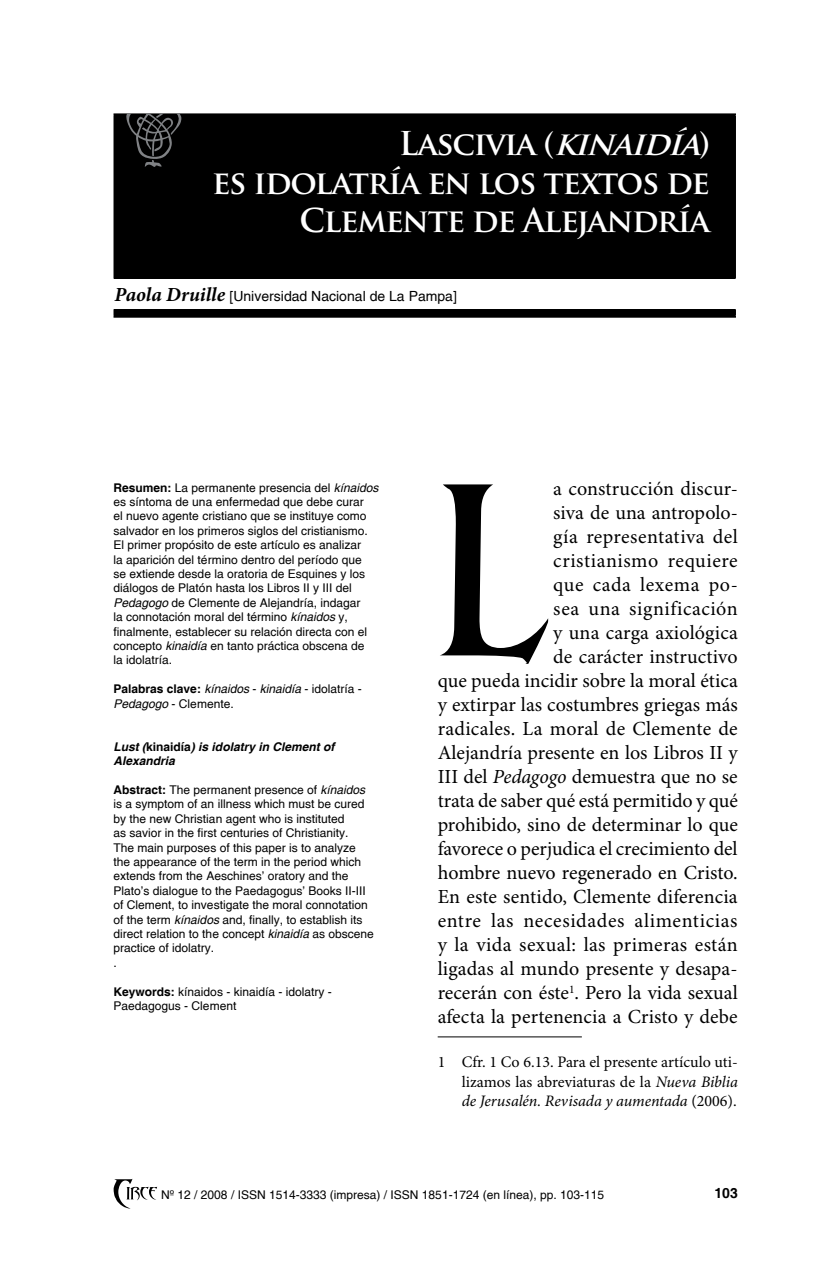
<style>
.page{position:relative;width:823px;height:1276px;background:#fff}
.page>*{position:absolute;margin:0;border:0;box-sizing:border-box;transform-origin:0 0}
.t1{font:223.4px "Abaddon";color:#000}
.t2{font:700 32px/38.4px "Trajan Pro";letter-spacing:-.04em;color:#fff;text-align:right}
.t3{font:20px/24px "Minion Pro";letter-spacing:.005em;color:#000;text-align:right}
.t4{font:16px/19.2px "Minion Pro";color:#000;text-align:justify}
.t5{font:14px "Helvetica";color:#000}
.t6{font:700 14px "Helvetica";color:#000}
.t7{font:12px/14.4px "Helvetica";color:#000}
.t8{font:italic 12px/14.4px "Helvetica";color:#000}
.t9{font:italic 700 12px/14.4px "Helvetica";color:#000}
.s1{font-style:italic}
.s2{font-family:"Minion Pro";font-weight:700;font-style:italic;font-size:20px}
.s3{font-weight:700}
.s4{font-weight:700;font-style:normal}
.s5{font-style:normal}
</style>
<div class="page">
<svg style="left:113px;top:1178px;width:44px;height:30px"></svg>
<hr style="left:437px;top:1036px;width:144px;height:1px;background:#000">
<div style="left:114px;top:114px;width:620px;height:165px;background:#000"></div>
<div style="left:114px;top:309px;width:620px;height:8px;background:#000"></div>
<hr style="left:113px;top:113px;width:622px;height:2px;background:#000">
<hr style="left:113px;top:115px;width:2px;height:164px;background:#000">
<hr style="left:733px;top:115px;width:2px;height:164px;background:#000">
<hr style="left:113px;top:316px;width:622px;height:2px;background:#000">
<svg style="left:126px;top:113px;width:55px;height:54px"></svg>
<h2 class="t2" style="left:212px;top:125px;width:500px">La s c i v i a ( <span class="s1">KINAIDÍA</span>)<br>es idolatría en los textos de<br>Clemente de Alejandría</h2>
<p class="t5" style="left:114px;top:288px;width:344px"><span class="s2">Paola Druille</span> [Universidad Nacional de La Pampa]</p>
<p class="t7" style="left:113px;top:480px;width:266px"><span class="s3">Resumen:</span> La permanente presencia del <span class="s1">kínaidos </span>es síntoma de una enfermedad que debe curar<br>el nuevo agente cristiano que se instituye como salvador en los primeros siglos del cristianismo.<br>El primer propósito de este artículo es analizar<br>la aparición del término dentro del período que<br>se extiende desde la oratoria de Esquines y los diálogos de Platón hasta los Libros II y III del <span class="s1">Pedagogo</span> de Clemente de Alejandría, indagar<br>la connotación moral del término <span class="s1">kínaidos</span> y, finalmente, establecer su relación directa con el concepto <span class="s1">kinaidía</span> en tanto práctica obscena de<br>la idolatría.</p>
<p class="t8" style="left:113px;top:682px;width:250px"><span class="s4">Palabras clave:</span> kínaidos <span class="s5">-</span> kinaidía <span class="s5">- idolatría -<br></span>Pedagogo <span class="s5">- Clemente.</span></p>
<p class="t9" style="left:113px;top:740px;width:222px">Lust (<span class="s5">kinaidía</span>) is idolatry in Clement of<br>Alexandria</p>
<p class="t7" style="left:113px;top:782px;width:262px"><span class="s3">Abstract:</span> The permanent presence of <span class="s1">kínaidos </span>is a symptom of an illness which must be cured by the new Christian agent who is instituted<br>as savior in the first centuries of Christianity.<br>The main purposes of this paper is to analyze the appearance of the term in the period which extends from the Aeschines’ oratory and the Plato’s dialogue to the Paedagogus’ Books II-III of Clement, to investigate the moral connotation of the term <span class="s1">kínaidos</span> and, finally, to establish its direct relation to the concept <span class="s1">kinaidía</span> as obscene practice of idolatry.<br>.</p>
<p class="t7" style="left:113px;top:984px;width:220px"><span class="s3">Keywords:</span> kínaidos - kinaidía - idolatry -<br>Paedagogus - Clement</p>
<p class="t3" style="left:437px;top:477px;width:302px">a construcción discur-<br>siva de una antropolo-<br>gía representativa del<br>cristianismo requiere<br>que cada lexema po-<br>sea una significación<br>y una carga axiológica<br>de carácter instructivo<br>que pueda incidir sobre la moral ética y extirpar las costumbres griegas más radicales. La moral de Clemente de<br>Alejandría presente en los Libros II y<br>III del <span class="s1">Pedagogo</span> demuestra que no se trata de saber qué está permitido y qué prohibido, sino de determinar lo que favorece o perjudica el crecimiento del hombre nuevo regenerado en Cristo.<br>En este sentido, Clemente diferencia entre las necesidades alimenticias y la vida sexual: las primeras están ligadas al mundo presente y desapa&shy;recerán con éste<sup>1</sup>. Pero la vida sexual afecta la pertenencia a Cristo y debe</p>
<h3 class="t4" style="left:461px;top:1053px;width:277px;text-indent:-24px">1 Cfr. 1 Co 6.13. Para el presente artículo uti&shy;lizamos las abreviaturas de la <span class="s1">Nueva Biblia de Jerusalén. Revisada y aumentada</span> (2006).</h3>
<h1 class="t1" style="left:437px;top:455px;width:117px">L</h1>
<p class="t7" style="left:161px;top:1187px;width:444px">Nº 12 / 2008 / ISSN 1514-3333 (impresa) / ISSN 1851-1724 (en línea), pp. 103-115</p>
<p class="t6" style="left:714px;top:1184px;width:25px">103</p>
</div>
